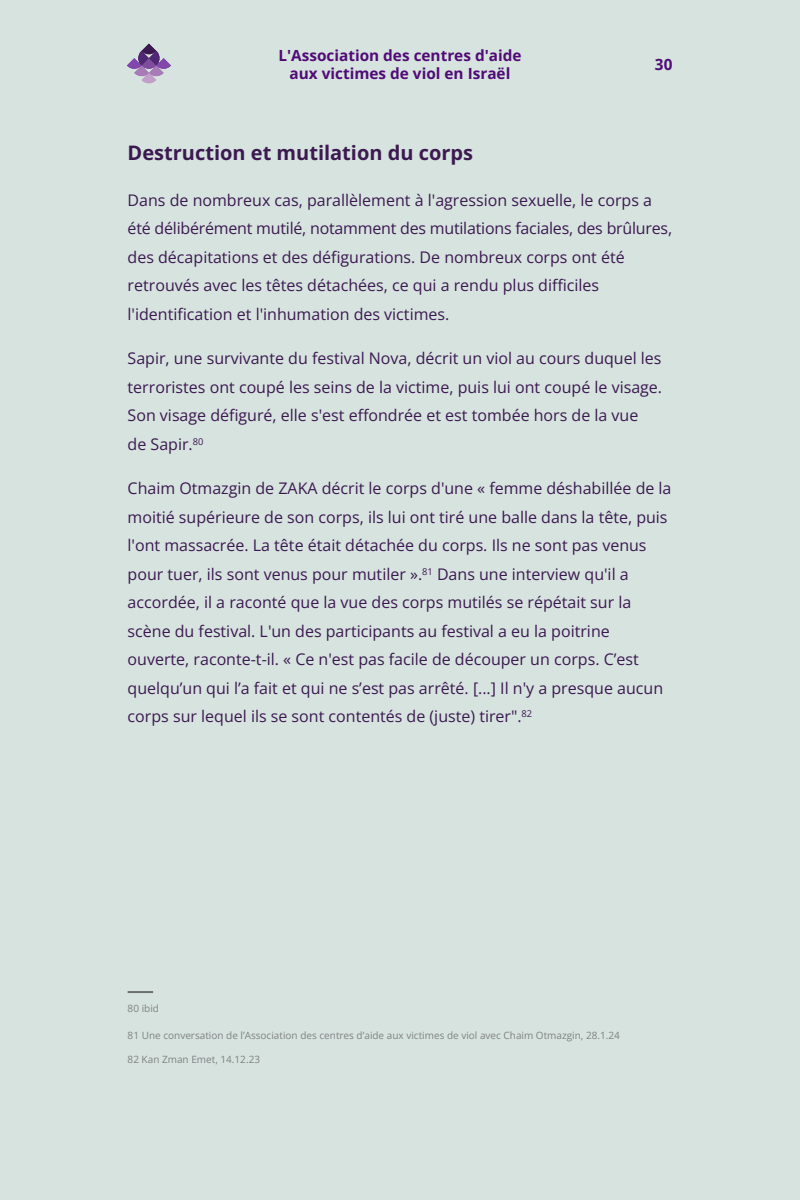
<style>
.page{position:relative;width:800px;height:1200px;background:#d6e3de}
.page>*{position:absolute;margin:0;border:0;box-sizing:border-box;transform-origin:0 0}
.Paragraph_Style1{font:700 20px "Open Sans";color:#3c1951}
.Paragraph_Style1-2{font:16px/28.5px "Open Sans";color:#3c1951}
.t1{font:700 15.3px/18.4px "Open Sans";color:#500b76;text-align:center}
.t2{font:10px "Open Sans";color:#808284}
</style>
<div class="page">
<svg style="left:128px;top:44px;width:42px;height:39px"></svg>
<hr style="left:128px;top:991px;width:25px;height:2px;background:#6d6e70">
<p class="t1" style="left:278px;top:45px;width:245px">L'Association des centres d'aide aux victimes de viol en Israël</p>
<p class="t1" style="left:655px;top:55px;width:19px">30</p>
<p class="Paragraph_Style1" style="left:128px;top:139px;width:347px">Destruction et mutilation du corps</p>
<p class="Paragraph_Style1-2" style="left:128px;top:185px;width:546px">Dans de nombreux cas, parallèlement à l'agression sexuelle, le corps a été délibérément mutilé, notamment des mutilations faciales, des brûlures, des décapitations et des défigurations. De nombreux corps ont été retrouvés avec les têtes détachées, ce qui a rendu plus difficiles l'identification et l'inhumation des victimes.</p>
<p class="Paragraph_Style1-2" style="left:128px;top:344px;width:536px">Sapir, une survivante du festival Nova, décrit un viol au cours duquel les terroristes ont coupé les seins de la victime, puis lui ont coupé le visage.<br>Son visage défiguré, elle s'est effondrée et est tombée hors de la vue<br>de Sapir.<sup>80</sup></p>
<p class="Paragraph_Style1-2" style="left:128px;top:474px;width:545px">Chaim Otmazgin de ZAKA décrit le corps d'une « femme déshabillée de la moitié supérieure de son corps, ils lui ont tiré une balle dans la tête, puis l'ont massacrée. La tête était détachée du corps. Ils ne sont pas venus pour tuer, ils sont venus pour mutiler ».<sup>81</sup> Dans une interview qu'il a accordée, il a raconté que la vue des corps mutilés se répétait sur la scène du festival. L'un des participants au festival a eu la poitrine ouverte, raconte-t-il. « Ce n'est pas facile de découper un corps. C’est quelqu’un qui l’a fait et qui ne s’est pas arrêté. [...] Il n'y a presque aucun corps sur lequel ils se sont contentés de (juste) tirer".<sup>82</sup></p>
<p class="t2" style="left:128px;top:1002px;width:33px">80 ibid</p>
<p class="t2" style="left:128px;top:1028px;width:494px">81 Une conversation de l’Association des centres d’aide aux victimes de viol avec Chaim Otmazgin, 28.1.24</p>
<p class="t2" style="left:128px;top:1052px;width:134px">82 Kan Zman Emet, 14.12.23</p>
</div>
